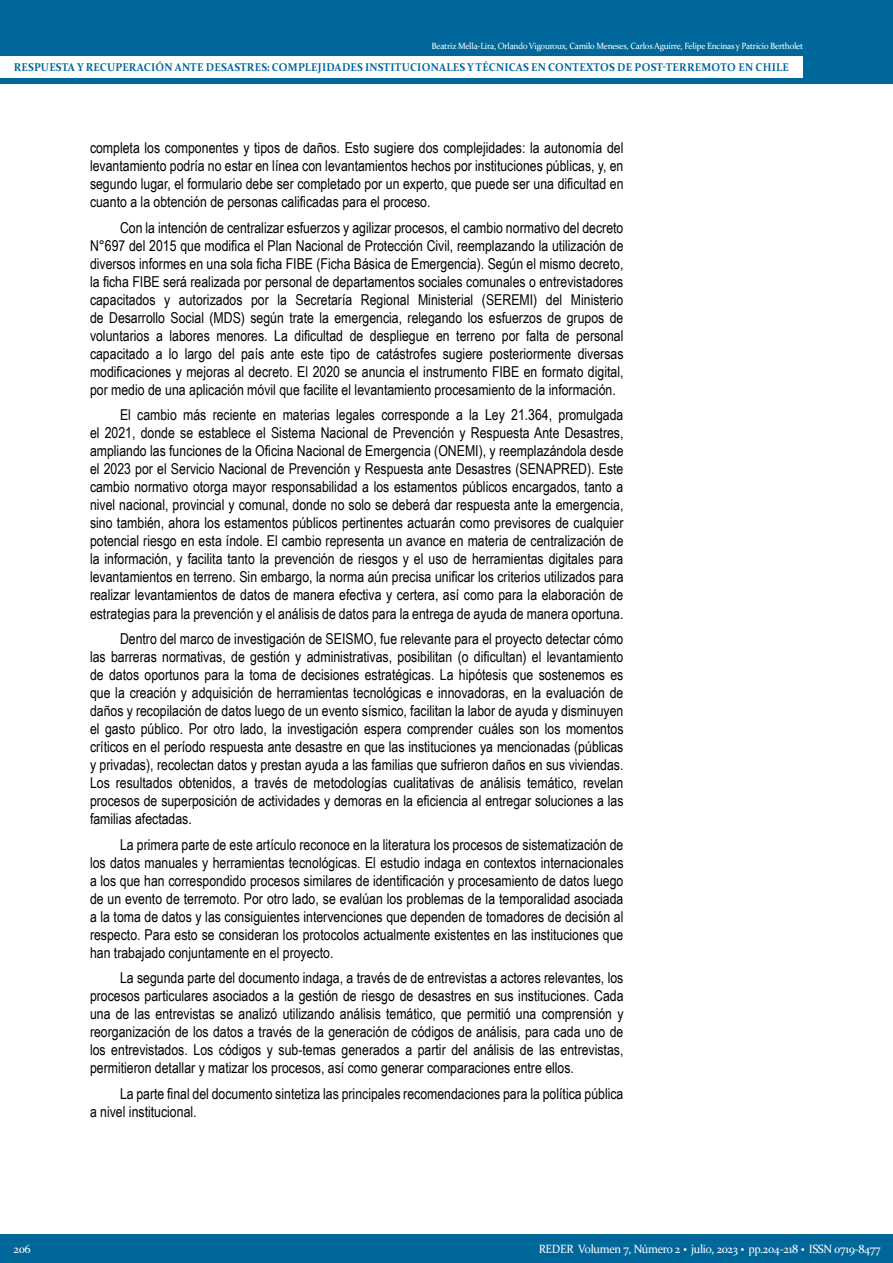
<style>
.page{position:relative;width:893px;height:1263px;background:#fff}
.page>*{position:absolute;margin:0;border:0;box-sizing:border-box;transform-origin:0 0}
.Cuerpo{font:15px/18px "Arial Narrow";color:#000;text-align:justify}
.t1{font:12px "Constantia";letter-spacing:-.025em;color:#fff;scale:.95 1}
.t2{font:700 11.25px "Constantia";letter-spacing:.02em;color:#00679b;scale:.95 1}
.t3{font:9px "Constantia";letter-spacing:-.025em;color:#fff;scale:.95 1}
.s1{font-weight:700;font-size:18px}
</style>
<div class="page">
<div style="left:0;top:0;width:893px;height:84px;background:#00679b"></div>
<div style="left:0;top:56px;width:803px;height:22px;background:#fff"></div>
<div style="left:0;top:1234px;width:893px;height:29px;background:#00679b"></div>
<p class="t3" style="left:432px;top:40px;width:393px">Beatriz Mella-Lira, Orlando Vigouroux, Camilo Meneses, Carlos Aguirre, Felipe Encinas y Patricio Bertholet</p>
<p class="t2" style="left:14px;top:60px;width:817px">RESPUESTA Y RECUPERACIÓN ANTE DESASTRES: COMPLEJIDADES INSTITUCIONALES Y TÉCNICAS EN CONTEXTOS DE POST-TERREMOTO EN CHILE</p>
<p class="Cuerpo" style="left:90px;top:139px;width:535px">completa los componentes y tipos de daños. Esto sugiere dos complejidades: la autonomía del levantamiento podría no estar en línea con levantamientos hechos por instituciones públicas, y, en segundo lugar, el formulario debe ser completado por un experto, que puede ser una dificultad en cuanto a la obtención de personas calificadas para el proceso.</p>
<p class="Cuerpo" style="left:90px;top:218px;width:535px;text-indent:30px">Con la intención de centralizar esfuerzos y agilizar procesos, el cambio normativo del decreto N°697 del 2015 que modifica el Plan Nacional de Protección Civil, reemplazando la utilización de diversos informes en una sola ficha FIBE (Ficha Básica de Emergencia). Según el mismo decreto, la ficha FIBE será realizada por personal de departamentos sociales comunales o entrevistadores capacitados y autorizados por la Secretaría Regional Ministerial (SEREMI) del Ministerio de Desarrollo Social (MDS) según trate la emergencia, relegando los esfuerzos de grupos de voluntarios a labores menores. La dificultad de despliegue en terreno por falta de personal capacitado a lo largo del país ante este tipo de catástrofes sugiere posteriormente diversas modificaciones y mejoras al decreto. El 2020 se anuncia el instrumento FIBE en formato digital, por medio de una aplicación móvil que facilite el levantamiento procesamiento de la información.</p>
<p class="Cuerpo" style="left:90px;top:406px;width:535px;text-indent:30px">El cambio más reciente en materias legales corresponde a la Ley 21.364, promulgada el 2021, donde se establece el Sistema Nacional de Prevención y Respuesta Ante Desastres, ampliando las funciones de la Oficina Nacional de Emergencia (ONEMI), y reemplazándola desde el 2023 por el Servicio Nacional de Prevención y Respuesta ante Desastres (SENAPRED). Este cambio normativo otorga mayor responsabilidad a los estamentos públicos encargados, tanto a nivel nacional, provincial y comunal, donde no solo se deberá dar respuesta ante la emergencia, sino también, ahora los estamentos públicos pertinentes actuarán como previsores de cualquier potencial riesgo en esta índole. El cambio representa un avance en materia de centralización de la información, y facilita tanto la prevención de riesgos y el uso de herramientas digitales para levantamientos en terreno. Sin embargo, la norma aún precisa unificar los criterios utilizados para realizar levantamientos de datos de manera efectiva y certera, así como para la elaboración de estrategias para la prevención y el análisis de datos para la entrega de ayuda de manera oportuna.</p>
<p class="Cuerpo" style="left:90px;top:629px;width:535px;text-indent:30px">Dentro del marco de investigación de SEISMO, fue relevante para el proyecto detectar cómo las barreras normativas, de gestión y administrativas, posibilitan (o dificultan) el levantamiento de datos oportunos para la toma de decisiones estratégicas. La hipótesis que sostenemos es que la creación y adquisición de herramientas tecnológicas e innovadoras, en la evaluación de daños y recopilación de datos luego de un evento sísmico, facilitan la labor de ayuda y disminuyen el gasto público. Por otro lado, la investigación espera comprender cuáles son los momentos críticos en el período respuesta ante desastre en que las instituciones ya mencionadas (públicas y privadas), recolectan datos y prestan ayuda a las familias que sufrieron daños en sus viviendas.<br>Los resultados obtenidos, a través de metodologías cualitativas de análisis temático, revelan procesos de superposición de actividades y demoras en la eficiencia al entregar soluciones a las familias afectadas.</p>
<p class="Cuerpo" style="left:90px;top:835px;width:535px;text-indent:30px">La primera parte de este artículo reconoce en la literatura los procesos de sistematización de los datos manuales y herramientas tecnológicas. El estudio indaga en contextos internacionales a los que han correspondido procesos similares de identificación y procesamiento de datos luego de un evento de terremoto. Por otro lado, se evalúan los problemas de la temporalidad asociada a la toma de datos y las consiguientes intervenciones que dependen de tomadores de decisión al respecto. Para esto se consideran los protocolos actualmente existentes en las instituciones que han trabajado conjuntamente en el proyecto.</p>
<p class="Cuerpo" style="left:90px;top:968px;width:535px;text-indent:30px">La segunda parte del documento indaga, a través de de entrevistas a actores relevantes, los procesos particulares asociados a la gestión de riesgo de desastres en sus instituciones. Cada una de las entrevistas se analizó utilizando análisis temático, que permitió una comprensión y reorganización de los datos a través de la generación de códigos de análisis, para cada uno de los entrevistados. Los códigos y sub-temas generados a partir del análisis de las entrevistas, permitieron detallar y matizar los procesos, así como generar comparaciones entre ellos.</p>
<p class="Cuerpo" style="left:90px;top:1084px;width:535px;text-indent:30px">La parte final del documento sintetiza las principales recomendaciones para la política pública a nivel institucional.</p>
<p class="t1" style="left:14px;top:1241px;width:20px">206</p>
<p class="t1" style="left:539px;top:1240px;width:361px">REDER Volumen 7, Número 2 <span class="s1">·</span> julio, 2023 <span class="s1">·</span> pp.204-218 <span class="s1">·</span> ISSN 0719-8477</p>
</div>
